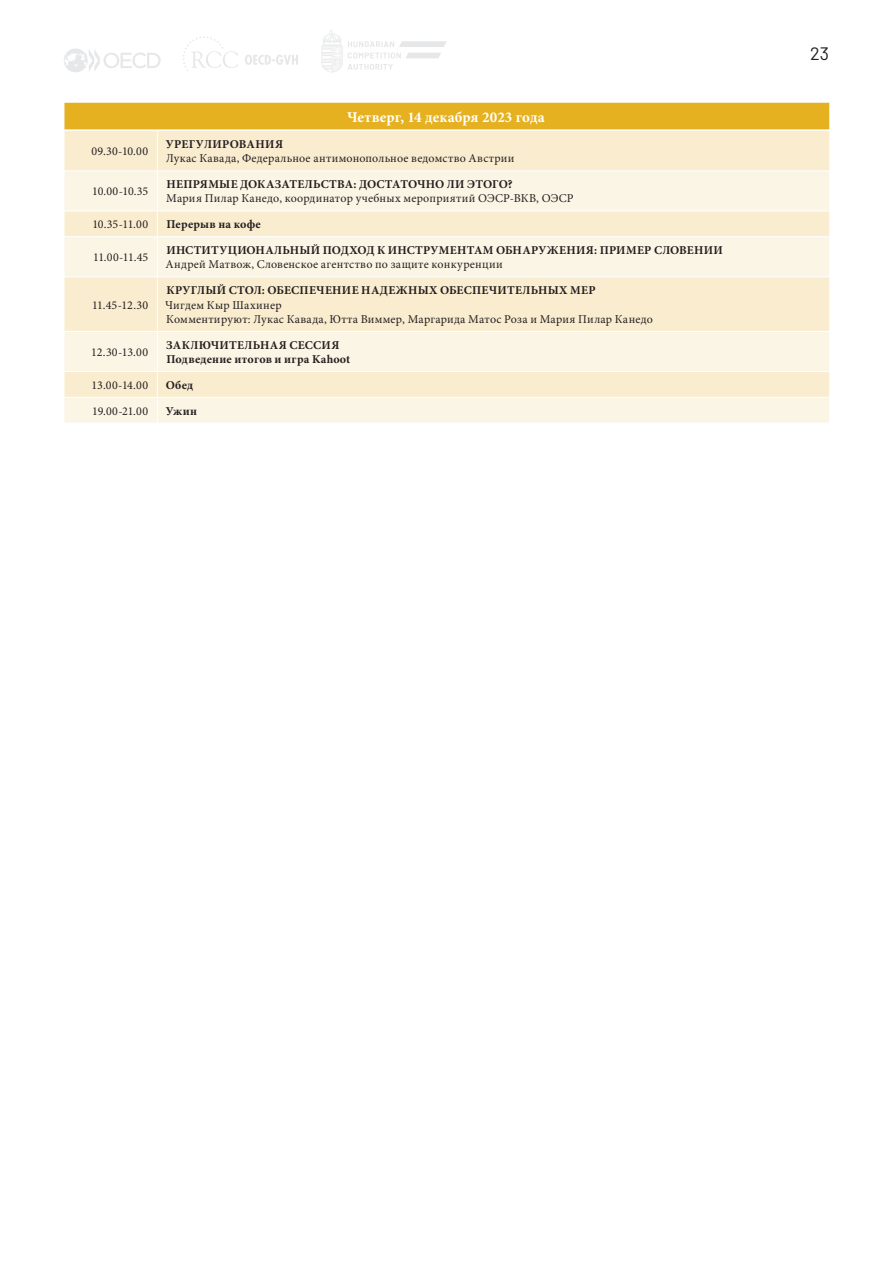
<style>
.page{position:relative;width:893px;height:1263px;background:#fff}
.page>*{position:absolute;margin:0;border:0;box-sizing:border-box;transform-origin:0 0}
.t1{font:18px "Barlow";color:#231f20}
.Table-titlerow{font:700 15px "Minion Pro";letter-spacing:.01em;color:#fff}
.Table-paragraph-text{font:12px "Minion Pro";letter-spacing:.02em;color:#231f20}
.Table-paragraph-text-2{font:700 12px "Minion Pro";letter-spacing:.02em;color:#231f20}
</style>
<div class="page">
<svg style="left:64px;top:49px;width:97px;height:23px"></svg>
<svg style="left:183px;top:37px;width:115px;height:34px"></svg>
<svg style="left:321px;top:30px;width:126px;height:43px"></svg>
<div style="left:64px;top:102px;width:766px;height:28px;background:#e6b120"></div>
<div style="left:65px;top:131px;width:764px;height:40px;background:#f9eccf"></div>
<svg style="left:65px;top:172px;width:764px;height:251px;background:#faf1dc"></svg>
<svg style="left:829px;top:103px;width:1px;height:26px"></svg>
<hr style="left:64px;top:211px;width:93px;height:1px;background:#fff">
<hr style="left:157px;top:211px;width:673px;height:1px;background:#fff">
<svg style="left:829px;top:212px;width:1px;height:24px"></svg>
<hr style="left:64px;top:236px;width:93px;height:1px;background:#fff">
<hr style="left:157px;top:236px;width:673px;height:1px;background:#fff">
<hr style="left:64px;top:277px;width:93px;height:1px;background:#fff">
<hr style="left:157px;top:277px;width:673px;height:1px;background:#fff">
<hr style="left:64px;top:331px;width:93px;height:1px;background:#fff">
<hr style="left:157px;top:331px;width:673px;height:1px;background:#fff">
<hr style="left:64px;top:371px;width:93px;height:1px;background:#fff">
<hr style="left:157px;top:371px;width:673px;height:1px;background:#fff">
<hr style="left:157px;top:397px;width:673px;height:1px;background:#fff">
<svg style="left:829px;top:372px;width:1px;height:24px"></svg>
<hr style="left:64px;top:102px;width:93px;height:1px;background:#fff">
<svg style="left:64px;top:102px;width:1px;height:27px"></svg>
<hr style="left:157px;top:102px;width:673px;height:1px;background:#fff">
<hr style="left:64px;top:129px;width:93px;height:2px;background:#fff">
<hr style="left:157px;top:129px;width:673px;height:2px;background:#fff">
<hr style="left:157px;top:131px;width:1px;height:40px;background:#fff">
<hr style="left:157px;top:171px;width:1px;height:40px;background:#fff">
<svg style="left:64px;top:211px;width:1px;height:25px"></svg>
<svg style="left:157px;top:212px;width:1px;height:24px"></svg>
<hr style="left:157px;top:237px;width:1px;height:40px;background:#fff">
<hr style="left:157px;top:277px;width:1px;height:54px;background:#fff">
<hr style="left:157px;top:332px;width:1px;height:39px;background:#fff">
<hr style="left:64px;top:397px;width:93px;height:1px;background:#fff">
<svg style="left:64px;top:372px;width:1px;height:50px"></svg>
<svg style="left:157px;top:372px;width:1px;height:51px"></svg>
<p class="Table-paragraph-text" style="left:92px;top:143px;width:58px">09.30-10.00</p>
<p class="Table-paragraph-text" style="left:92px;top:183px;width:58px">10.00-10.35</p>
<p class="Table-titlerow" style="left:347px;top:106px;width:199px">Четверг, 14 декабря 2023 года</p>
<p class="Table-paragraph-text-2" style="left:166px;top:136px;width:119px">УРЕГУЛИРОВАНИЯ</p>
<p class="Table-paragraph-text" style="left:166px;top:150px;width:350px">Лукас Кавада, Федеральное антимонопольное ведомство Австрии</p>
<p class="Table-paragraph-text-2" style="left:166px;top:176px;width:348px">НЕПРЯМЫЕ ДОКАЗАТЕЛЬСТВА: ДОСТАТОЧНО ЛИ ЭТОГО?</p>
<p class="Table-paragraph-text" style="left:166px;top:191px;width:409px">Мария Пилар Канедо, координатор учебных мероприятий ОЭСР-ВКВ, ОЭСР</p>
<p class="Table-paragraph-text" style="left:93px;top:216px;width:57px">10.35-11.00</p>
<p class="Table-paragraph-text-2" style="left:166px;top:216px;width:96px">Перерыв на кофе</p>
<p class="Table-paragraph-text" style="left:93px;top:249px;width:57px">11.00-11.45</p>
<p class="Table-paragraph-text-2" style="left:166px;top:242px;width:558px">ИНСТИТУЦИОНАЛЬНЫЙ ПОДХОД К ИНСТРУМЕНТАМ ОБНАРУЖЕНИЯ: ПРИМЕР СЛОВЕНИИ</p>
<p class="Table-paragraph-text" style="left:165px;top:256px;width:339px">Андрей Матвож, Словенское агентство по защите конкуренции</p>
<p class="Table-paragraph-text" style="left:92px;top:297px;width:58px">11.45-12.30</p>
<p class="Table-paragraph-text" style="left:91px;top:344px;width:59px">12.30-13.00</p>
<p class="Table-paragraph-text-2" style="left:166px;top:282px;width:431px">КРУГЛЫЙ СТОЛ: ОБЕСПЕЧЕНИЕ НАДЕЖНЫХ ОБЕСПЕЧИТЕЛЬНЫХ МЕР</p>
<p class="Table-paragraph-text" style="left:165px;top:297px;width:118px">Чигдем Кыр Шахинер</p>
<p class="Table-paragraph-text" style="left:166px;top:311px;width:488px">Комментируют: Лукас Кавада, Ютта Виммер, Маргарида Матос Роза и Мария Пилар Канедо</p>
<p class="Table-paragraph-text-2" style="left:166px;top:336px;width:175px">ЗАКЛЮЧИТЕЛЬНАЯ СЕССИЯ</p>
<p class="Table-paragraph-text-2" style="left:166px;top:351px;width:185px">Подведение итогов и игра Kahoot</p>
<p class="Table-paragraph-text" style="left:92px;top:377px;width:58px">13.00-14.00</p>
<p class="Table-paragraph-text-2" style="left:166px;top:376px;width:29px">Обед</p>
<p class="Table-paragraph-text" style="left:92px;top:403px;width:58px">19.00-21.00</p>
<p class="Table-paragraph-text-2" style="left:166px;top:402px;width:33px">Ужин</p>
<h1 class="t1" style="left:810px;top:41px;width:20px">23</h1>
</div>
